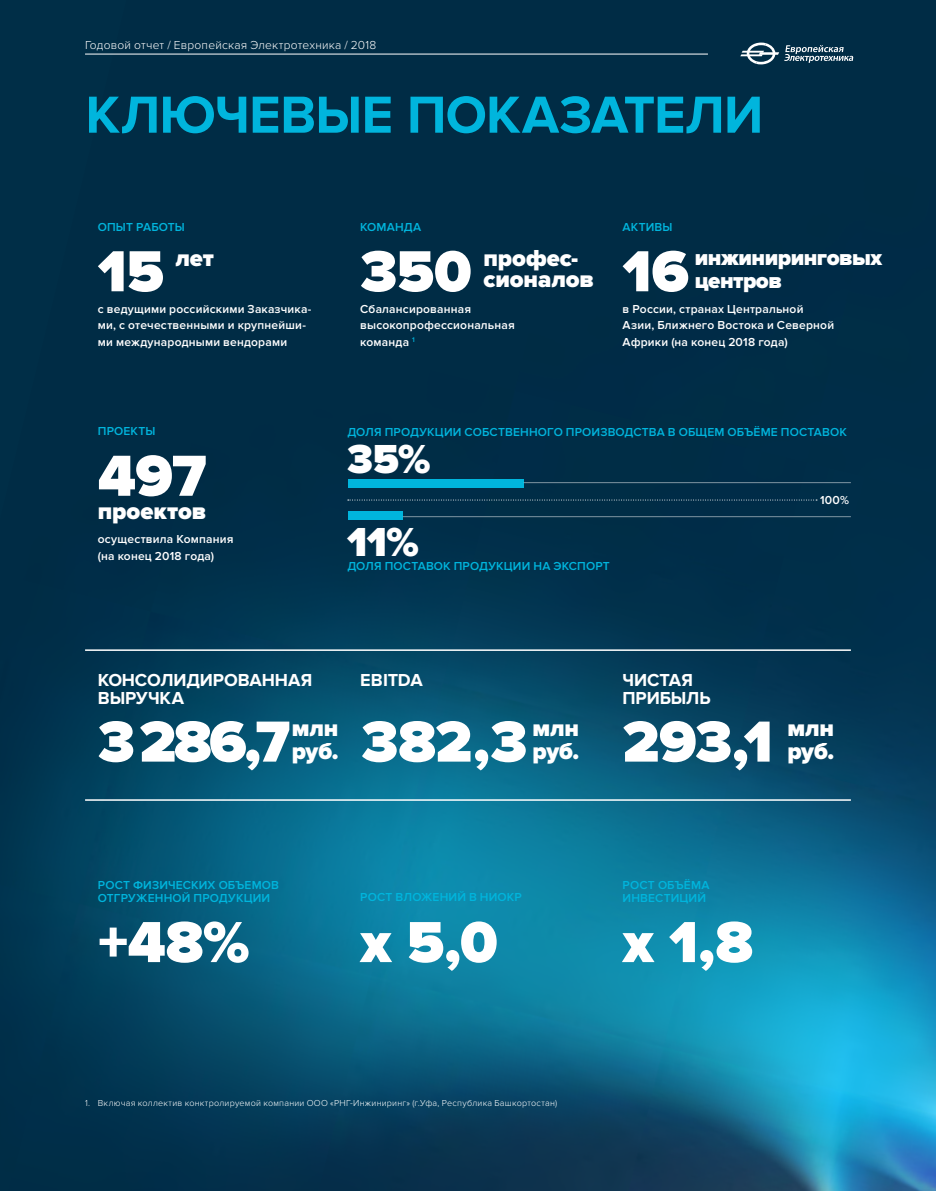
<style>
.page{position:relative;width:936px;height:1191px;background:#fff}
.page>*{position:absolute;margin:0;border:0;box-sizing:border-box;transform-origin:0 0}
.t1{font:900 60px "Proxima Nova";letter-spacing:-.01em;color:#fff}
.t2{font:700 54px "Proxima Nova";letter-spacing:-.015em;color:#00b5dd}
.t3{font:900 42px/82.1px "Proxima Nova";color:#fff}
.t4{font:900 24px/23.2px "Proxima Nova";letter-spacing:-.005em;color:#fff}
.t5{font:900 22.5px/23.2px "Proxima Nova";letter-spacing:-.025em;color:#fff}
.t6{font:700 18px/18px "Proxima Nova";letter-spacing:-.005em;color:#fff}
.t7{font:600 12px/16.5px "Proxima Nova";letter-spacing:.015em;color:#fff}
.t8{font:600 12px/13.5px "Proxima Nova";letter-spacing:.015em;color:#00b5dd}
.t9{font:300 12px "Proxima Nova";letter-spacing:.02em;color:#fff}
.t10{font:300 9px "Proxima Nova";letter-spacing:.03em;color:#fff}
</style>
<div class="page">
<img style="left:0;top:0;width:935px;height:1191px">
<div style="left:348px;top:479px;width:175px;height:8px;background:#00b5dd"></div>
<div style="left:348px;top:512px;width:54px;height:8px;background:#00b5dd"></div>
<svg style="left:348px;top:499px;width:469px;height:1px"></svg>
<hr style="left:523px;top:482px;width:327px;height:1px;background:#fff">
<hr style="left:403px;top:516px;width:447px;height:1px;background:#fff">
<hr style="left:85px;top:649px;width:765px;height:2px;background:#fff">
<hr style="left:85px;top:799px;width:765px;height:1px;background:#fff">
<hr style="left:85px;top:54px;width:623px;height:1px;background:#fff">
<svg style="left:740px;top:43px;width:113px;height:21px;background:#446476"></svg>
<p class="t9" style="left:85px;top:38px;width:293px">Годовой отчет / Европейская Электротехника / 2018</p>
<h2 class="t2" style="left:85px;top:84px;width:679px">КЛЮЧЕВЫЕ ПОКАЗАТЕЛИ</h2>
<p class="t8" style="left:98px;top:220px;width:89px">ОПЫТ РАБОТЫ</p>
<h1 class="t1" style="left:98px;top:237px;width:68px">15</h1>
<h3 class="t4" style="left:175px;top:247px;width:40px">лет</h3>
<p class="t7" style="left:98px;top:300px;width:215px">с ведущими российскими Заказчика&shy;ми, с отечественными и крупнейши&shy;ми международными вендорами</p>
<p class="t8" style="left:98px;top:424px;width:59px">ПРОЕКТЫ</p>
<h1 class="t1" style="left:98px;top:441px;width:110px">497</h1>
<h3 class="t4" style="left:98px;top:500px;width:110px">проектов</h3>
<p class="t7" style="left:98px;top:531px;width:137px">осуществила Компания (на конец 2018 года)</p>
<p class="t8" style="left:360px;top:220px;width:63px">КОМАНДА</p>
<p class="t8" style="left:622px;top:220px;width:51px">АКТИВЫ</p>
<h3 class="t4" style="left:483px;top:248px;width:112px;line-height:21px">профес&shy;сионалов</h3>
<h1 class="t1" style="left:360px;top:237px;width:113px">350</h1>
<h1 class="t1" style="left:622px;top:237px;width:68px">16</h1>
<h3 class="t5" style="left:694px;top:246px;width:189px">инжиниринговых центров</h3>
<p class="t7" style="left:360px;top:300px;width:156px">Сбалансированная высокопрофессиональная команда <sup>1</sup></p>
<p class="t7" style="left:622px;top:300px;width:213px">в России, странах Центральной<br>Азии, Ближнего Востока и Северной<br>Африки (на конец 2018 года)</p>
<p class="t8" style="left:347px;top:425px;width:501px">ДОЛЯ ПРОДУКЦИИ СОБСТВЕННОГО ПРОИЗВОДСТВА В ОБЩЕМ ОБЪЁМЕ ПОСТАВОК</p>
<h3 class="t3" style="left:347px;top:420px;width:85px">35%<br>11%</h3>
<p class="t8" style="left:347px;top:559px;width:264px">ДОЛЯ ПОСТАВОК ПРОДУКЦИИ НА ЭКСПОРТ</p>
<p class="t7" style="left:820px;top:492px;width:31px">100%</p>
<h3 class="t6" style="left:98px;top:671px;width:216px">КОНСОЛИДИРОВАННАЯ<br>ВЫРУЧКА</h3>
<h3 class="t6" style="left:360px;top:671px;width:64px">EBITDA</h3>
<h3 class="t6" style="left:622px;top:671px;width:89px">ЧИСТАЯ<br>ПРИБЫЛЬ</h3>
<h1 class="t1" style="left:622px;top:707px;width:152px">293,1</h1>
<h1 class="t1" style="left:98px;top:707px;width:194px">3 286,7</h1>
<h1 class="t1" style="left:361px;top:707px;width:167px">382,3</h1>
<h3 class="t4" style="left:292px;top:717px;width:48px">млн руб.</h3>
<h3 class="t4" style="left:532px;top:717px;width:48px">млн руб.</h3>
<h3 class="t4" style="left:787px;top:717px;width:48px">млн руб.</h3>
<p class="t8" style="left:98px;top:878px;width:182px">РОСТ ФИЗИЧЕСКИХ ОБЪЕМОВ<br>ОТГРУЖЕННОЙ ПРОДУКЦИИ</p>
<h1 class="t1" style="left:98px;top:907px;width:153px">+48%</h1>
<p class="t8" style="left:360px;top:891px;width:163px">РОСТ ВЛОЖЕНИЙ В НИОКР</p>
<h1 class="t1" style="left:360px;top:907px;width:139px">х 5,0</h1>
<p class="t10" style="left:85px;top:1097px;width:473px">1. Включая коллектив конктролируемой компании ООО «РНГ-Инжиниринг» (г.Уфа, Республика Башкортостан)</p>
<p class="t8" style="left:622px;top:878px;width:88px">РОСТ ОБЪЁМА<br>ИНВЕСТИЦИЙ</p>
<h1 class="t1" style="left:622px;top:907px;width:132px">х 1,8</h1>
</div>
